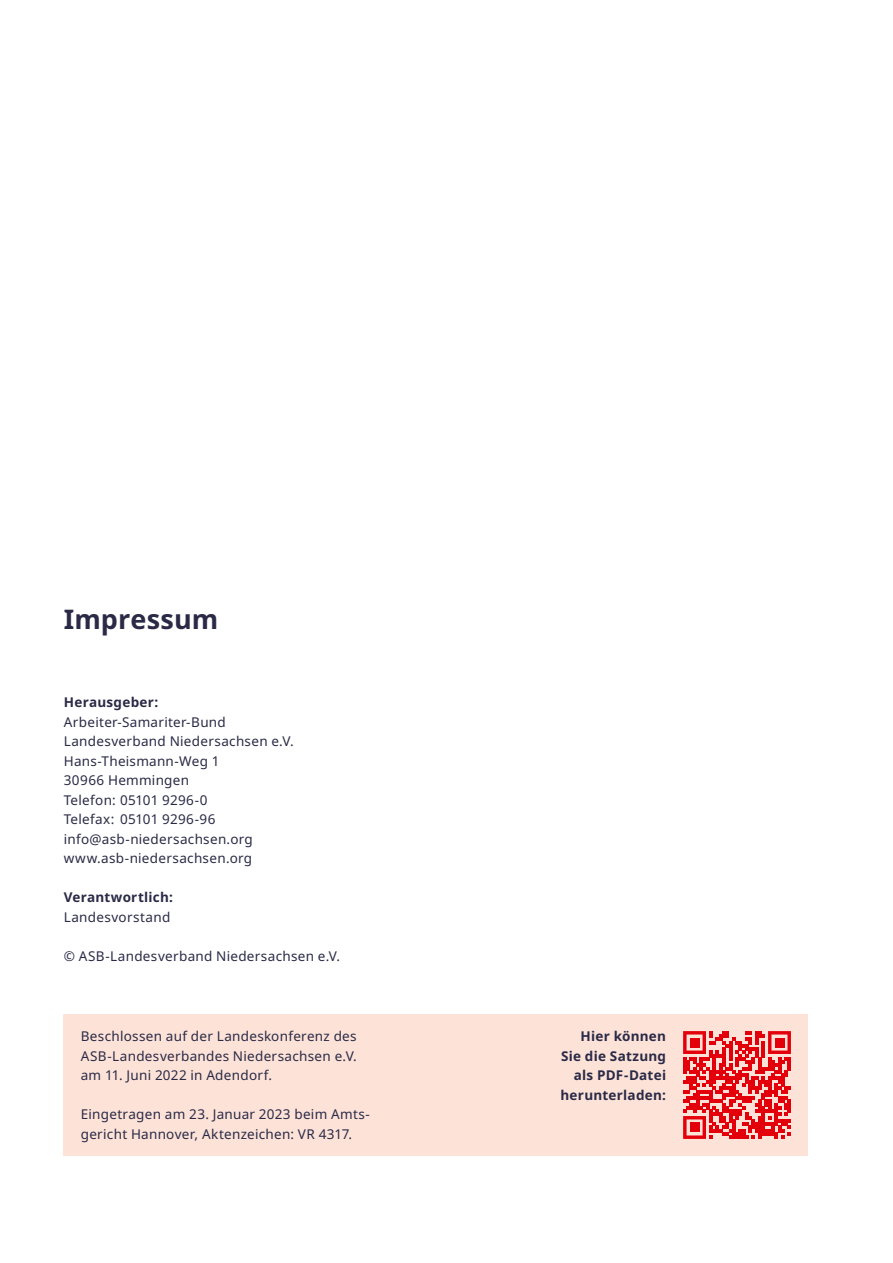
<style>
.page{position:relative;width:893px;height:1263px;background:#fff}
.page>*{position:absolute;margin:0;border:0;box-sizing:border-box;transform-origin:0 0}
.t1{font:700 27px "Noto Sans";letter-spacing:.005em;color:#2a2a47}
.t2{font:13.5px/19.5px "Noto Sans";letter-spacing:.02em;color:#2a2a47}
.t3{font:700 13.5px/19.5px "Noto Sans";letter-spacing:.02em;color:#2a2a47;text-align:right}
</style>
<div class="page">
<div style="left:64px;top:1014px;width:744px;height:142px;background:#fce2d7"></div>
<svg style="left:683px;top:1031px;width:108px;height:108px"></svg>
<div style="left:690px;top:1038px;width:9px;height:9px;background:#e3000b"></div>
<div style="left:775px;top:1038px;width:9px;height:9px;background:#e3000b"></div>
<div style="left:690px;top:1122px;width:9px;height:10px;background:#e3000b"></div>
<h1 class="t1" style="left:64px;top:604px;width:156px">Impressum</h1>
<p class="t3" style="left:64px;top:693px;width:96px">Herausgeber:</p>
<p class="t2" style="left:64px;top:712px;width:231px">Arbeiter-Samariter-Bund<br>Landesverband Niedersachsen e.V.<br>Hans-Theismann-Weg 1<br>30966 Hemmingen<br>Telefon: 05101 9296-0<br>Telefax: 05101 9296-96 info@asb-niedersachsen.org www.asb-niedersachsen.org</p>
<p class="t3" style="left:64px;top:888px;width:111px">Verantwortlich:</p>
<p class="t2" style="left:64px;top:907px;width:108px">Landesvorstand</p>
<p class="t2" style="left:64px;top:946px;width:278px">© ASB-Landesverband Niedersachsen e.V.</p>
<p class="t2" style="left:81px;top:1027px;width:278px;text-align:justify">Beschlossen auf der Landeskonferenz des ASB-Landesverbandes Niedersachsen e.V. am 11. Juni 2022 in Adendorf.</p>
<p class="t2" style="left:81px;top:1105px;width:289px">Eingetragen am 23. Januar 2023 beim Amts&shy;gericht Hannover, Aktenzeichen: VR 4317.</p>
<p class="t3" style="left:560px;top:1027px;width:107px">Hier können<br>Sie die Satzung als PDF-Datei herunterladen:</p>
</div>
